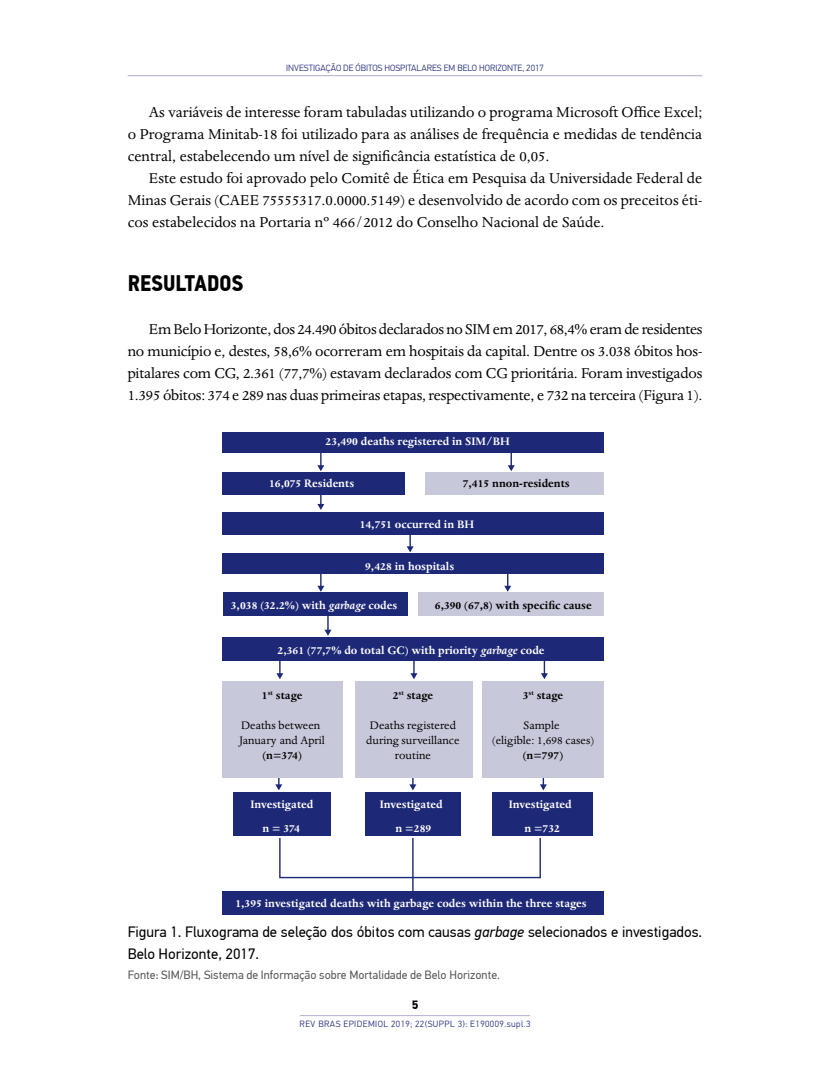
<style>
.page{position:relative;width:830px;height:1085px;background:#fff}
.page>*{position:absolute;margin:0;border:0;box-sizing:border-box;transform-origin:0 0}
.t1{font:700 22.5px "PF Din Text Cond Pro";color:#000}
.t2{font:16.5px/22px "Dante MT Std";color:#000;text-align:justify}
.t3{font:15px/22px "PF Din Text Pro";color:#000}
.t4{font:700 12.6px "Dante MT Std";color:#fff}
.t5{font:12.6px/15px "Dante MT Std";color:#000;text-align:center}
.t6{font:700 12.6px "Dante MT Std";color:#000}
.t7{font:12px "PF Din Text Pro";color:#58595b}
.t8{font:700 12px "PF Din Text Pro";color:#000}
.t9{font:300 9px "PF Din Text Pro";letter-spacing:.05em;color:#1d2877}
.s1{font-style:italic}
</style>
<div class="page">
<hr style="left:128px;top:75px;width:574px;height:1px;background:#afaecf">
<hr style="left:299px;top:1015px;width:231px;height:1px;background:#afaecf">
<svg style="left:275px;top:777px;width:7px;height:13px"></svg>
<svg style="left:409px;top:777px;width:7px;height:13px"></svg>
<svg style="left:539px;top:777px;width:7px;height:13px"></svg>
<div style="left:222px;top:431px;width:381px;height:21px;background:#1d2877"></div>
<div style="left:222px;top:472px;width:182px;height:23px;background:#1d2877"></div>
<div style="left:222px;top:512px;width:381px;height:22px;background:#1d2877"></div>
<div style="left:222px;top:553px;width:381px;height:20px;background:#1d2877"></div>
<div style="left:222px;top:592px;width:185px;height:24px;background:#1d2877"></div>
<div style="left:234px;top:792px;width:97px;height:44px;background:#1d2877"></div>
<div style="left:222px;top:637px;width:381px;height:23px;background:#1d2877"></div>
<div style="left:425px;top:472px;width:178px;height:23px;background:#c8c8db"></div>
<div style="left:418px;top:592px;width:185px;height:24px;background:#c8c8db"></div>
<div style="left:222px;top:680px;width:120px;height:97px;background:#c8c8db"></div>
<div style="left:222px;top:891px;width:381px;height:23px;background:#1d2877"></div>
<div style="left:355px;top:680px;width:117px;height:97px;background:#c8c8db"></div>
<div style="left:482px;top:680px;width:121px;height:97px;background:#c8c8db"></div>
<div style="left:365px;top:792px;width:95px;height:44px;background:#1d2877"></div>
<div style="left:491px;top:792px;width:101px;height:44px;background:#1d2877"></div>
<svg style="left:317px;top:452px;width:7px;height:19px"></svg>
<svg style="left:507px;top:452px;width:7px;height:19px"></svg>
<svg style="left:317px;top:495px;width:7px;height:15px"></svg>
<svg style="left:317px;top:573px;width:7px;height:18px"></svg>
<svg style="left:324px;top:616px;width:7px;height:19px"></svg>
<svg style="left:276px;top:660px;width:7px;height:19px"></svg>
<svg style="left:410px;top:660px;width:7px;height:19px"></svg>
<svg style="left:540px;top:660px;width:7px;height:19px"></svg>
<svg style="left:504px;top:573px;width:7px;height:18px"></svg>
<svg style="left:406px;top:534px;width:7px;height:18px"></svg>
<div style="left:279px;top:837px;width:261px;height:41px;border:1px solid #1d2877"></div>
<hr style="left:412px;top:837px;width:1px;height:54px;background:#1d2877">
<p class="t9" style="left:286px;top:63px;width:8px">INVESTIGAÇÃO</p>
<p class="t9" style="left:343px;top:63px;width:18px">DE ÓBITOS</p>
<p class="t9" style="left:384px;top:63px;width:6px">HOSPITALARES</p>
<p class="t9" style="left:443px;top:63px;width:25px">EM BELO</p>
<p class="t9" style="left:479px;top:63px;width:12px">HORIZONTE</p>
<p class="t9" style="left:522px;top:63px;width:23px">, 2017</p>
<p class="t2" style="left:128px;top:101px;width:576px;text-indent:21px">As variáveis de interesse foram tabuladas utilizando o programa Microsoft Office Excel; o Programa Minitab-18 foi utilizado para as análises de frequência e medidas de tendência central, estabelecendo um nível de significância estatística de 0,05.</p>
<p class="t2" style="left:128px;top:167px;width:576px;text-indent:21px">Este estudo foi aprovado pelo Comitê de Ética em Pesquisa da Universidade Federal de Minas Gerais (CAEE 75555317.0.0000.5149) e desenvolvido de acordo com os preceitos éti&shy;cos estabelecidos na Portaria nº 466/2012 do Conselho Nacional de Saúde.</p>
<h1 class="t1" style="left:128px;top:270px;width:117px">RESULTADOS</h1>
<p class="t2" style="left:128px;top:318px;width:576px;text-indent:21px">Em Belo Horizonte, dos 24.490 óbitos declarados no SIM em 2017, 68,4% eram de residentes no município e, destes, 58,6% ocorreram em hospitais da capital. Dentre os 3.038 óbitos hos&shy;pitalares com CG, 2.361 (77,7%) estavam declarados com CG prioritária. Foram investigados 1.395 óbitos: 374 e 289 nas duas primeiras etapas, respectivamente, e 732 na terceira (Figura 1).</p>
<p class="t4" style="left:325px;top:434px;width:186px">23,490 deaths registered in SIM/BH</p>
<p class="t4" style="left:269px;top:477px;width:86px">16,075 Residents</p>
<p class="t6" style="left:462px;top:477px;width:108px">7,415 nnon-residents</p>
<p class="t4" style="left:359px;top:517px;width:116px">14,751 occurred in BH</p>
<p class="t4" style="left:365px;top:559px;width:90px">9,428 in hospitals</p>
<p class="t4" style="left:231px;top:598px;width:168px">3,038 (32.2%) with <span class="s1">garbage</span> codes</p>
<p class="t6" style="left:434px;top:598px;width:158px">6,390 (67,8) with specific cause</p>
<p class="t4" style="left:277px;top:643px;width:268px">2,361 (77,7% do total GC) with priority <span class="s1">garbage</span> code</p>
<p class="t6" style="left:262px;top:688px;width:42px">1<sup>st</sup> stage</p>
<p class="t5" style="left:239px;top:717px;width:87px;text-align:left">Deaths between<br>January and April</p>
<p class="t6" style="left:262px;top:748px;width:41px">(n=374)</p>
<p class="t6" style="left:392px;top:688px;width:42px">2<sup>st</sup> stage</p>
<p class="t5" style="left:366px;top:717px;width:95px">Deaths registered during surveillance routine</p>
<p class="t4" style="left:250px;top:797px;width:64px">Investigated</p>
<p class="t4" style="left:379px;top:797px;width:64px">Investigated</p>
<p class="t4" style="left:262px;top:821px;width:39px">n = 374</p>
<p class="t4" style="left:395px;top:821px;width:37px">n =289</p>
<p class="t6" style="left:522px;top:688px;width:42px">3<sup>st</sup> stage</p>
<p class="t5" style="left:491px;top:717px;width:103px">Sample<br>(eligible: 1,698 cases)</p>
<p class="t6" style="left:522px;top:748px;width:42px">(n=797)</p>
<p class="t4" style="left:508px;top:797px;width:64px">Investigated</p>
<p class="t4" style="left:524px;top:821px;width:37px">n =732</p>
<p class="t4" style="left:235px;top:896px;width:352px">1,395 investigated deaths with garbage codes within the three stages</p>
<p class="t3" style="left:128px;top:920px;width:575px">Figura 1. Fluxograma de seleção dos óbitos com causas <span class="s1">garbage</span> selecionados e investigados.<br>Belo Horizonte, 2017.</p>
<p class="t7" style="left:128px;top:967px;width:374px">Fonte: SIM/BH, Sistema de Informação sobre Mortalidade de Belo Horizonte.</p>
<p class="t8" style="left:411px;top:997px;width:8px">5</p>
<p class="t9" style="left:299px;top:1018px;width:232px">REV BRAS EPIDEMIOL 2019; 22(SUPPL 3): E190009.SUPL.3</p>
</div>
